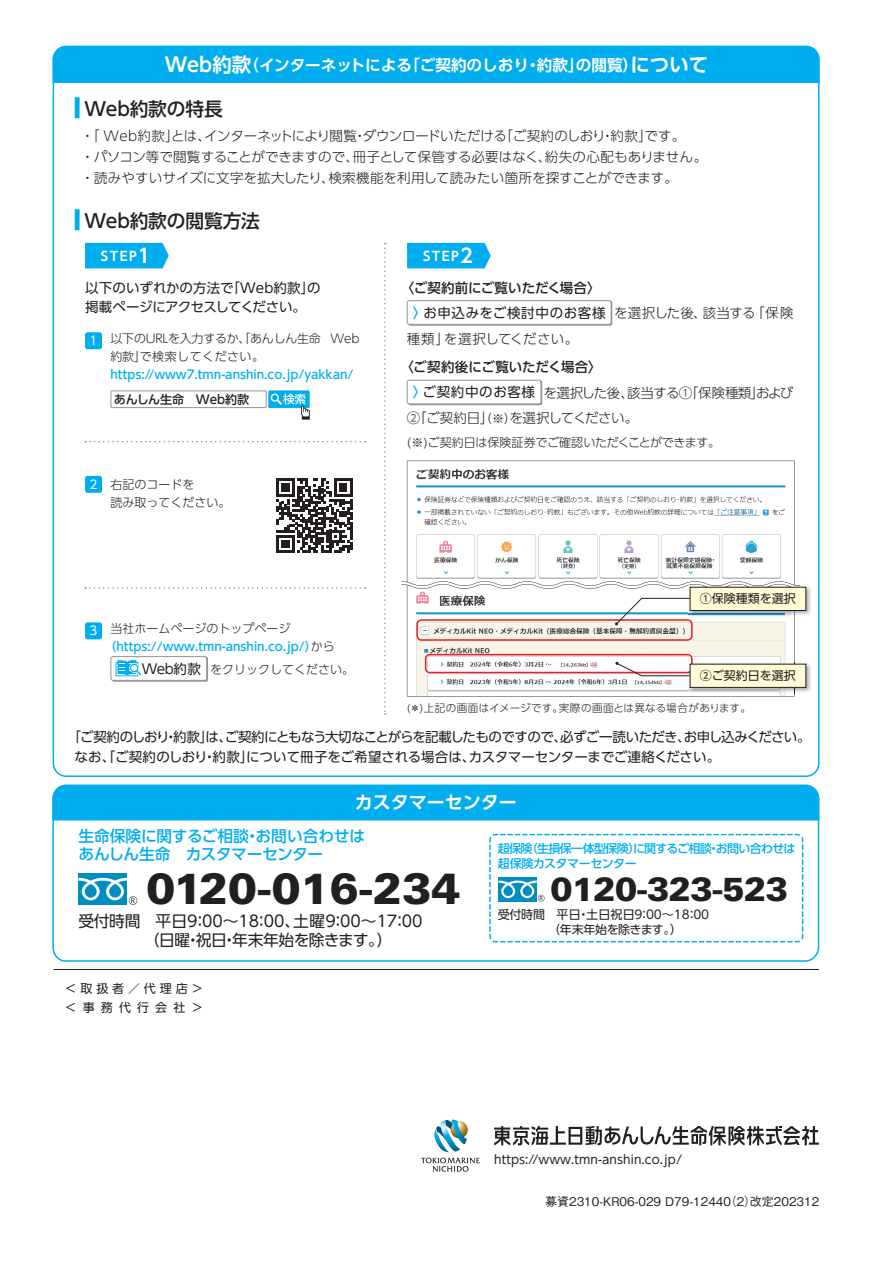
<style>
.page{position:relative;width:893px;height:1263px;background:#fff}
.page>*{position:absolute;margin:0;border:0;box-sizing:border-box;transform-origin:0 0}
.t1{font:900 43.5px "Univers LT Std";color:#231f20}
.t2{font:900 33.3px "Univers LT Std";letter-spacing:-.02em;color:#231f20}
.t3{font:500 18.75px "UD Shin Go Pro";letter-spacing:-.01em;color:#231f20}
.t4{font:700 18px "UD Shin Go Pro De";color:#fff}
.t5{font:15.75px/18.8px "UD Shin Go Pro";letter-spacing:-.045em;color:#231f20}
.t6{font:500 15.75px/17.2px "UD Shin Go Pro";letter-spacing:-.01em;color:#00aeef}
.t7{font:700 15.6px "UD Shin Go Pro De";color:#fff}
.t8{font:300 13.5px/21px "UD Shin Go Pro";letter-spacing:-.005em;color:#231f20}
.t9{font:13.5px/19.5px "UD Shin Go Pro";letter-spacing:-.025em;color:#231f20}
.t10{font:13.5px/19.5px "UD Shin Go Pro";letter-spacing:-.005em;color:#231f20}
.t11{font:500 13.5px "UD Shin Go Pro";color:#231f20}
.t12{font:300 13.5px "UD Shin Go Pro";letter-spacing:-.04em;color:#231f20}
.t13{font:700 12.9px "UD Shin Go Pro De";letter-spacing:.11em;color:#fff}
.t14{font:500 12.15px "UD Shin Go Pro";letter-spacing:-.01em;color:#231f20}
.t15{font:500 12px/18px "UD Shin Go Pro";color:#00aeef}
.t16{font:300 12px/18px "UD Shin Go Pro";color:#231f20}
.t17{font:12px "UD Shin Go Pro";color:#231f20}
.t18{font:500 12px/15px "UD Shin Go Pro";letter-spacing:-.05em;color:#00aeef}
.t19{font:300 12px/18px "UD Shin Go Pro";letter-spacing:-.02em;color:#231f20}
.t20{font:500 12px "Gothic BBB Pro";color:#231f20}
.t21{font:12px/15px "UD Shin Go Pro";letter-spacing:-.02em;color:#231f20}
.t22{font:12px/19.5px "UD Shin Go NT Pro";letter-spacing:.51em;color:#231f20}
.t23{font:12px "UD Shin Go Pro";color:#fff}
.t24{font:300 10.5px "UD Shin Go Pro";letter-spacing:.03em;color:#231f20}
.s1{font-size:19.5px}
.s2{font-size:24.3px;color:#00aeef}
.s3{font-size:19.2px}
.s4{font-weight:500;color:#00aeef}
.s5{font-weight:400}
.s6{font-size:12px}
.s7{font-weight:300;color:#231f20}
.s8{font-weight:400;font-size:13.5px}
</style>
<div class="page">
<svg style="left:276px;top:479px;width:76px;height:74px"></svg>
<svg style="left:52px;top:45px;width:768px;height:39px;background:#0bb1ef"></svg>
<div style="left:408px;top:301px;width:204px;height:25px;background:#939598;border-radius:2px"></div>
<div style="left:407px;top:301px;width:204px;height:23px;background:#fff;border-radius:2px"></div>
<div style="left:407px;top:300px;width:204px;height:25px;border:1px solid #939598;border-radius:2px"></div>
<div style="left:408px;top:380px;width:134px;height:25px;background:#939598;border-radius:2px"></div>
<div style="left:407px;top:380px;width:134px;height:24px;background:#fff;border-radius:2px"></div>
<div style="left:407px;top:380px;width:134px;height:24px;border:1px solid #939598;border-radius:2px"></div>
<div style="left:112px;top:657px;width:96px;height:25px;background:#939598;border-radius:2px"></div>
<div style="left:111px;top:657px;width:96px;height:23px;background:#fff;border-radius:2px"></div>
<div style="left:111px;top:656px;width:96px;height:25px;border:1px solid #939598;border-radius:2px"></div>
<svg style="left:116px;top:660px;width:26px;height:16px"></svg>
<hr style="left:53px;top:969px;width:766px;height:1px;background:#231f20">
<svg style="left:52px;top:821px;width:768px;height:141px"></svg>
<div style="left:52px;top:784px;width:768px;height:37px;background:#00aeef"></div>
<div style="left:78px;top:873px;width:49px;height:32px;background:#008dc0"></div>
<svg style="left:78px;top:878px;width:59px;height:27px"></svg>
<svg style="left:488px;top:833px;width:316px;height:110px"></svg>
<div style="left:85px;top:332px;width:17px;height:17px;background:#00aeef;border-radius:3px"></div>
<div style="left:85px;top:476px;width:17px;height:17px;background:#00aeef;border-radius:3px"></div>
<div style="left:85px;top:622px;width:17px;height:17px;background:#00aeef;border-radius:3px"></div>
<svg style="left:407px;top:461px;width:387px;height:235px"></svg>
<div style="left:85px;top:243px;width:84px;height:25px;background:#00aeef"></div>
<div style="left:407px;top:243px;width:84px;height:25px;background:#00aeef"></div>
<div style="left:110px;top:390px;width:157px;height:18px;border:1px solid #939598"></div>
<div style="left:269px;top:391px;width:40px;height:17px;background:#00aeef"></div>
<div style="left:268px;top:390px;width:42px;height:18px;border:1px solid #00aeef"></div>
<svg style="left:270px;top:393px;width:40px;height:27px"></svg>
<div style="left:416px;top:619px;width:277px;height:22px;border:2px solid #ee1d23;border-radius:4px"></div>
<img style="left:688px;top:662px;width:123px;height:32px">
<div style="left:690px;top:664px;width:116px;height:23px;background:#fffbd6"></div>
<div style="left:690px;top:664px;width:116px;height:24px;border:1px solid #231f20"></div>
<svg style="left:425px;top:654px;width:268px;height:22px"></svg>
<img style="left:800px;top:585px;width:11px;height:30px">
<div style="left:690px;top:587px;width:116px;height:23px;background:#fffbd6"></div>
<div style="left:690px;top:587px;width:116px;height:24px;border:1px solid #231f20"></div>
<svg style="left:401px;top:581px;width:399px;height:44px"></svg>
<svg style="left:421px;top:1157px;width:59px;height:15px"></svg>
<img style="left:434px;top:1119px;width:34px;height:33px">
<svg style="left:494px;top:1126px;width:325px;height:19px"></svg>
<svg style="left:384px;top:243px;width:2px;height:472px"></svg>
<svg style="left:85px;top:441px;width:281px;height:1px"></svg>
<svg style="left:85px;top:587px;width:281px;height:2px"></svg>
<p class="t7" style="left:165px;top:52px;width:545px"><span class="s1">Web約款</span>（インターネットによる「ご契約のしおり・約款」の閲覧）<span class="s1">について</span></p>
<h3 class="t3" style="left:75px;top:94px;width:150px"><span class="s2">■</span> Web約款の特長</h3>
<p class="t8" style="left:81px;top:125px;width:628px">・「 Web約款」とは、インターネットにより閲覧・ダウンロードいただける「ご契約のしおり・約款」です。<br>・パソコン等で閲覧することができますので、冊子として保管する必要はなく、紛失の心配もありません。・読みやすいサイズに文字を拡大したり、検索機能を利用して読みたい箇所を探すことができます。</p>
<h3 class="t3" style="left:75px;top:206px;width:187px"><span class="s2">■</span> Web約款の閲覧方法</h3>
<p class="t13" style="left:101px;top:245px;width:51px">STEP<span class="s3">1</span></p>
<p class="t13" style="left:423px;top:245px;width:51px">STEP<span class="s3">2</span></p>
<p class="t10" style="left:85px;top:277px;width:237px">以下のいずれかの方法で「Web約款」の掲載ページにアクセスしてください。</p>
<p class="t11" style="left:401px;top:277px;width:201px">〈ご契約前にご覧いただく場合〉</p>
<p class="t8" style="left:413px;top:302px;width:382px"><span class="s4">〉</span><span class="s5">お申込みをご検討中のお客様</span> を選択した後、該当する「保険</p>
<p class="t8" style="left:407px;top:328px;width:173px">種類」を選択してください。</p>
<p class="t11" style="left:400px;top:356px;width:203px">〈ご契約後にご覧いただく場合〉</p>
<p class="t12" style="left:413px;top:382px;width:382px"><span class="s4">〉</span><span class="s5">ご契約中のお客様</span> を選択した後、該当する①「保険種類」および</p>
<p class="t8" style="left:407px;top:407px;width:233px">②「ご契約日」<span class="s6">（※）</span>を選択してください。</p>
<p class="t16" style="left:407px;top:433px;width:315px">(※)ご契約日は保険証券でご確認いただくことができます。</p>
<p class="t19" style="left:110px;top:329px;width:250px">以下のURLを入力するか、「あんしん生命　Web約款」で検索してください。</p>
<p class="t15" style="left:110px;top:365px;width:245px">https://www7.tmn-anshin.co.jp/yakkan/</p>
<p class="t23" style="left:90px;top:331px;width:9px">1</p>
<p class="t14" style="left:114px;top:389px;width:137px">あんしん生命　Web約款</p>
<p class="t23" style="left:90px;top:475px;width:9px">2</p>
<p class="t16" style="left:110px;top:475px;width:121px">右記のコードを<br>読み取ってください。</p>
<p class="t23" style="left:90px;top:621px;width:9px">3</p>
<p class="t15" style="left:104px;top:619px;width:232px;text-indent:6px"><span class="s7">当社ホームページのトップページ</span>（https://www.tmn-anshin.co.jp/）<span class="s7">から</span></p>
<p class="t16" style="left:142px;top:659px;width:214px"><span class="s8">Web約款</span> をクリックしてください。</p>
<p class="t17" style="left:700px;top:589px;width:97px">①保険種類を選択</p>
<p class="t17" style="left:700px;top:666px;width:97px">②ご契約日を選択</p>
<p class="t24" style="left:407px;top:700px;width:345px">(＊)上記の画面はイメージです。実際の画面とは異なる場合があります。</p>
<p class="t9" style="left:75px;top:727px;width:738px;text-indent:-7px">「ご契約のしおり・約款」は、ご契約にともなう大切なことがらを記載したものですので、必ずご一読いただき、お申し込みください。なお、「ご契約のしおり・約款」について冊子をご希望される場合は、カスタマーセンターまでご連絡ください。</p>
<h3 class="t4" style="left:355px;top:788px;width:163px">カスタマーセンター</h3>
<p class="t6" style="left:78px;top:827px;width:288px">生命保険に関するご相談・お問い合わせはあんしん生命　カスタマーセンター</p>
<h1 class="t1" style="left:146px;top:861px;width:315px">0120-016-234</h1>
<p class="t5" style="left:144px;top:911px;width:283px;text-indent:-66px">受付時間　平日９：００～１８：００、土曜９：００～１７：００（日曜・祝日・年末年始を除きます。）</p>
<p class="t22" style="left:65px;top:978px;width:140px">＜取扱者／代理店＞＜事務代行会社＞</p>
<p class="t18" style="left:498px;top:841px;width:299px">超保険（生損保一体型保険）に関するご相談・お問い合わせは超保険カスタマーセンター</p>
<h2 class="t2" style="left:550px;top:868px;width:239px">0120-323-523</h2>
<p class="t21" style="left:548px;top:906px;width:165px;text-indent:-50px">受付時間　平日・土日祝日９：００～１8：００（年末年始を除きます。）</p>
<p class="t17" style="left:494px;top:1150px;width:189px">https://www.tmn-anshin.co.jp/</p>
<p class="t20" style="left:545px;top:1191px;width:276px">募資2310-KR06-029 D79-12440（2）改定202312</p>
</div>
